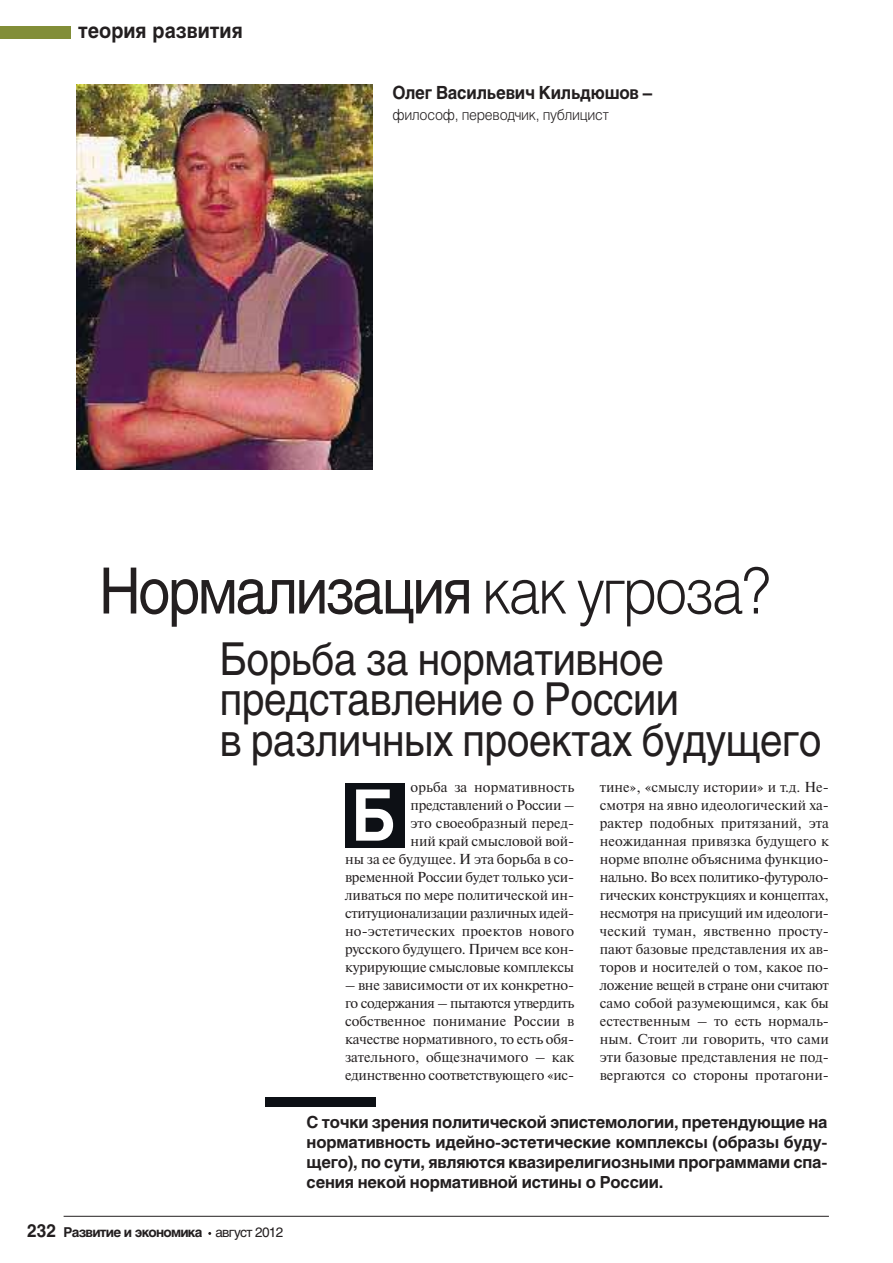
<style>
.page{position:relative;width:893px;height:1263px;background:#fff}
.page>*{position:absolute;margin:0;border:0;box-sizing:border-box;transform-origin:0 0}
.t1{font:700 70.5px "Helios";color:#fff;scale:.89 1}
.t2{font:63.3px "Helios";letter-spacing:-.04em;color:#231f20;scale:.9 1}
.t3{font:45px/40.5px "Helios";letter-spacing:-.01em;color:#231f20;scale:.9 1}
.t4{font:700 21px "Helios";color:#231f20;scale:.93 1}
.t5{font:700 18px "Helios";letter-spacing:-.01em;color:#231f20;scale:.93 1}
.t6{font:700 16.5px/19.8px "Helios";letter-spacing:-.01em;color:#231f20;text-align:justify}
.t7{font:300 15px "Helios";letter-spacing:-.015em;color:#231f20;scale:.93 1}
.t8{font:14.4px/18px "Newton C";letter-spacing:-.01em;color:#231f20;text-align:justify}
.t9{font:700 13.5px "Helios";letter-spacing:-.055em;color:#231f20}
.s1{font-weight:300}
.s2{font-size:18px}
.s3{font-weight:400}
</style>
<div class="page">
<hr style="left:64px;top:1216px;width:765px;height:1px;background:#231f20">
<div style="left:0;top:26px;width:70px;height:12px;background:#828e38"></div>
<div style="left:345px;top:783px;width:60px;height:65px;background:#0d1015"></div>
<img style="left:77px;top:85px;width:295px;height:384px">
<div style="left:266px;top:1097px;width:110px;height:10px;background:#0d1015"></div>
<h3 class="t4" style="left:78px;top:18px;width:178px">теория развития</h3>
<p class="t5" style="left:392px;top:82px;width:281px">Олег Васильевич Кильдюшов –</p>
<p class="t7" style="left:392px;top:106px;width:234px">философ, переводчик, публицист</p>
<h2 class="t2" style="left:99px;top:555px;width:746px">Нормализация <span class="s1">как угроза?</span></h2>
<h3 class="t3" style="left:220px;top:639px;width:670px">Борьба за нормативное представление о России<br>в различных проектах будущего</h3>
<p class="t8" style="left:345px;top:779px;width:231px;text-align:right">орьба за нормативность представлений о России –<br>это своеобразный перед-<br>ний край смысловой вой-<br>ны за ее будущее. И эта борьба в со&shy;временной России будет только уси&shy;ливаться по мере политической ин&shy;ституционализации различных идей&shy;но-эстетических проектов нового русского будущего. Причем все кон&shy;курирующие смысловые комплексы</p>
<p class="t8" style="left:345px;top:977px;width:231px">– вне зависимости от их конкретно&shy;го содержания – пытаются утвердить собственное понимание России в качестве нормативного, то есть обя&shy;зательного, общезначимого – как единственно соответствующего «ис-</p>
<h1 class="t1" style="left:352px;top:775px;width:51px">Б</h1>
<p class="t8" style="left:600px;top:779px;width:231px">тине», «смыслу истории» и т.д. Не&shy;смотря на явно идеологический ха&shy;рактер подобных притязаний, эта неожиданная привязка будущего к норме вполне объяснима функцио&shy;нально. Во всех политико-футуроло&shy;гических конструкциях и концептах, несмотря на присущий им идеологи&shy;ческий туман, явственно просту&shy;пают базовые представления их ав&shy;торов и носителей о том, какое по&shy;ложение вещей в стране они считают само собой разумеющимся, как бы естественным – то есть нормаль&shy;ным. Стоит ли говорить, что сами эти базовые представления не под&shy;вергаются со стороны протагони-</p>
<p class="t9" style="left:27px;top:1225px;width:257px"><span class="s2">232</span> Развитие и экономика <span class="s3">август 2012</span></p>
<p class="t6" style="left:307px;top:1113px;width:522px">С точки зрения политической эпистемологии, претендующие на нормативность идейно-эстетические комплексы (образы буду&shy;щего), по сути, являются квазирелигиозными программами спа&shy;сения некой нормативной истины о России.</p>
</div>
